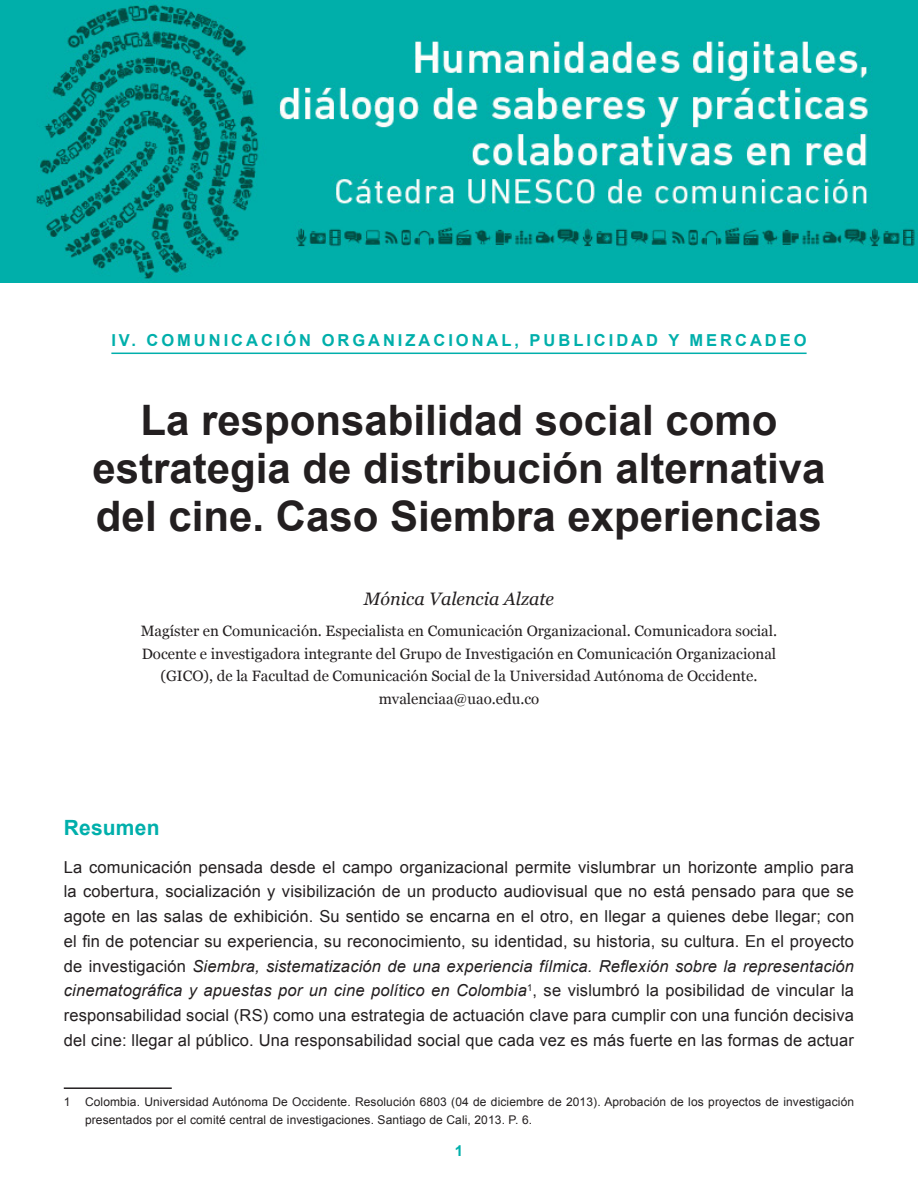
<style>
.page{position:relative;width:918px;height:1188px;background:#fff}
.page>*{position:absolute;margin:0;border:0;box-sizing:border-box;transform-origin:0 0}
.T1{font:700 42px/48px "Arial";color:#231f20;text-align:center}
.T2{font:700 21px "Arial";letter-spacing:.01em;color:#00afab}
.autor{font:italic 18px "Georgia";color:#231f20}
.primer{font:16.5px/24.8px "Arial";letter-spacing:.01em;color:#231f20;text-align:justify}
.TParte{font:700 16.5px "Arial";letter-spacing:.18em;color:#00afab}
.autor2{font:15px/22.5px "Georgia";color:#231f20;text-align:center}
.email{font:15px "Georgia";color:#231f20}
.t1{font:700 15px "Arial";color:#00afab}
.nota{font:12px/18px "Arial";letter-spacing:.01em;color:#231f20}
.s1{font-style:italic}
</style>
<div class="page">
<img style="left:0;top:0;width:918px;height:282px">
<hr style="left:111px;top:353px;width:696px;height:1px;background:#00afab">
<hr style="left:64px;top:1087px;width:108px;height:2px;background:#231f20">
<p class="TParte" style="left:111px;top:329px;width:697px">IV. COMUNICACIÓN ORGANIZACIONAL, PUBLICIDAD Y MERCADEO</p>
<p class="T1" style="left:93px;top:398px;width:734px">La responsabilidad social como estrategia de distribución alternativa del cine. Caso Siembra experiencias</p>
<p class="autor" style="left:364px;top:589px;width:192px">Mónica Valencia Alzate</p>
<p class="autor2" style="left:141px;top:620px;width:638px">Magíster en Comunicación. Especialista en Comunicación Organizacional. Comunicadora social.<br>Docente e investigadora integrante del Grupo de Investigación en Comunicación Organizacional (GICO), de la Facultad de Comunicación Social de la Universidad Autónoma de Occidente.</p>
<p class="email" style="left:379px;top:690px;width:162px">mvalenciaa@uao.edu.co</p>
<p class="T2" style="left:64px;top:814px;width:97px">Resumen</p>
<p class="primer" style="left:64px;top:855px;width:792px">La comunicación pensada desde el campo organizacional permite vislumbrar un horizonte amplio para la cobertura, socialización y visibilización de un producto audiovisual que no está pensado para que se agote en las salas de exhibición. Su sentido se encarna en el otro, en llegar a quienes debe llegar; con el fin de potenciar su experiencia, su reconocimiento, su identidad, su historia, su cultura. En el proyecto de investigación <span class="s1">Siembra, sistematización de una experiencia fílmica. Reflexión sobre la representación cinematográfica y apuestas por un cine político en Colombia</span><sup>1</sup>, se vislumbró la posibilidad de vincular la responsabilidad social (RS) como una estrategia de actuación clave para cumplir con una función decisiva del cine: llegar al público. Una responsabilidad social que cada vez es más fuerte en las formas de actuar</p>
<p class="nota" style="left:85px;top:1093px;width:771px;text-indent:-21px">1 Colombia. Universidad Autónoma De Occidente. Resolución 6803 (04 de diciembre de 2013). Aprobación de los proyectos de investigación presentados por el comité central de investigaciones. Santiago de Cali, 2013. P. 6.</p>
<p class="t1" style="left:455px;top:1141px;width:10px">1</p>
</div>
